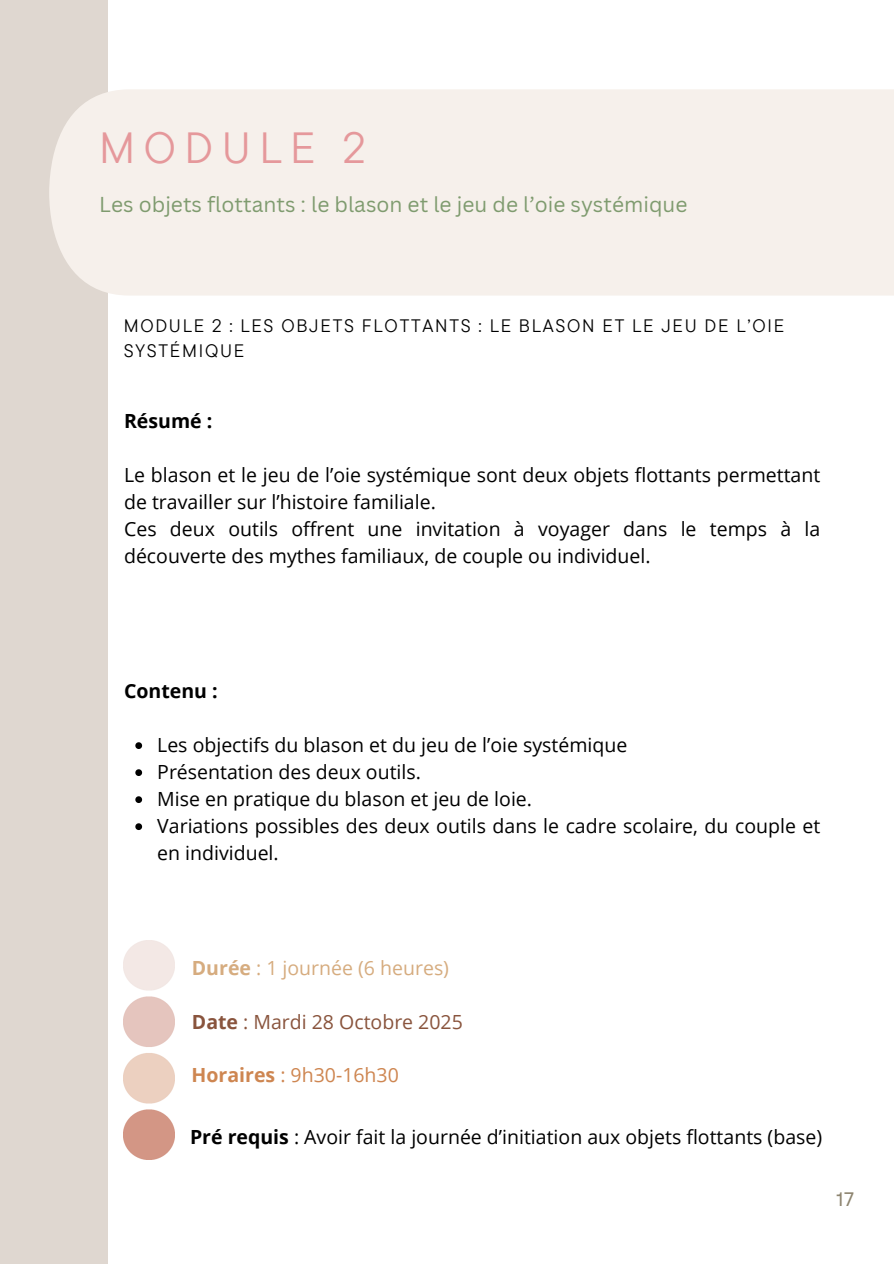
<style>
.page{position:relative;width:894px;height:1264px;background:#fff}
.page>*{position:absolute;margin:0;border:0;box-sizing:border-box;transform-origin:0 0}
.t1{font:43.5px "TT Commons Pro";letter-spacing:.195em;color:#e5989b}
.t2{font:21px "Canva Sans";color:#7f9b6f}
.t3{font:19.5px/27px "Open Sans";color:#000}
.t4{font:19.5px "Open Sans";color:#d6ac7f}
.t5{font:19.5px "Open Sans";color:#89543d}
.t6{font:19.5px "Open Sans";color:#ce8651}
.t7{font:700 19.5px "Open Sans";color:#000}
.t8{font:19.5px "Garet";color:#8d846f}
.t9{font:18px/24.8px "TT Commons Pro";letter-spacing:.1em;color:#000}
.s1{font-weight:700}
</style>
<div class="page">
<div style="left:0;top:0;width:108px;height:1263px;background:#dfd7d0"></div>
<div style="left:50px;top:89px;width:843px;height:206px;background:#f6f0eb"></div>
<img style="left:124px;top:940px;width:50px;height:219px">
<svg style="left:135px;top:742px;width:7px;height:7px"></svg>
<svg style="left:135px;top:769px;width:7px;height:7px"></svg>
<svg style="left:135px;top:796px;width:7px;height:7px"></svg>
<svg style="left:135px;top:823px;width:7px;height:7px"></svg>
<h1 class="t1" style="left:99px;top:120px;width:268px">MODULE 2</h1>
<p class="t2" style="left:99px;top:189px;width:589px">Les objets flottants : le blason et le jeu de l’oie systémique</p>
<h3 class="t9" style="left:124px;top:313px;width:661px">MODULE 2 : LES OBJETS FLOTTANTS : LE BLASON ET LE JEU DE L’OIE<br>SYSTÉMIQUE</h3>
<p class="t7" style="left:124px;top:407px;width:90px">Résumé :</p>
<p class="t3" style="left:124px;top:461px;width:697px">Le blason et le jeu de l’oie systémique sont deux objets flottants permettant de travailler sur l’histoire familiale.<br>Ces deux outils offrent une invitation à voyager dans le temps à la découverte des mythes familiaux, de couple ou individuel.</p>
<p class="t7" style="left:124px;top:677px;width:95px">Contenu :</p>
<p class="t3" style="left:157px;top:731px;width:664px">Les objectifs du blason et du jeu de l’oie systémique<br>Présentation des deux outils.<br>Mise en pratique du blason et jeu de loie.<br>Variations possibles des deux outils dans le cadre scolaire, du couple et en individuel.</p>
<p class="t4" style="left:192px;top:954px;width:258px"><span class="s1">Durée</span> : 1 journée (6 heures)</p>
<p class="t5" style="left:192px;top:1007px;width:272px"><span class="s1">Date</span> : Mardi 28 Octobre 2025</p>
<p class="t6" style="left:191px;top:1061px;width:209px"><span class="s1">Horaires</span> : 9h30-16h30</p>
<p class="t3" style="left:190px;top:1122px;width:633px"><span class="s1">Pré requis</span> : Avoir fait la journée d’initiation aux objets flottants (base)</p>
<p class="t8" style="left:836px;top:1184px;width:20px">17</p>
</div>
